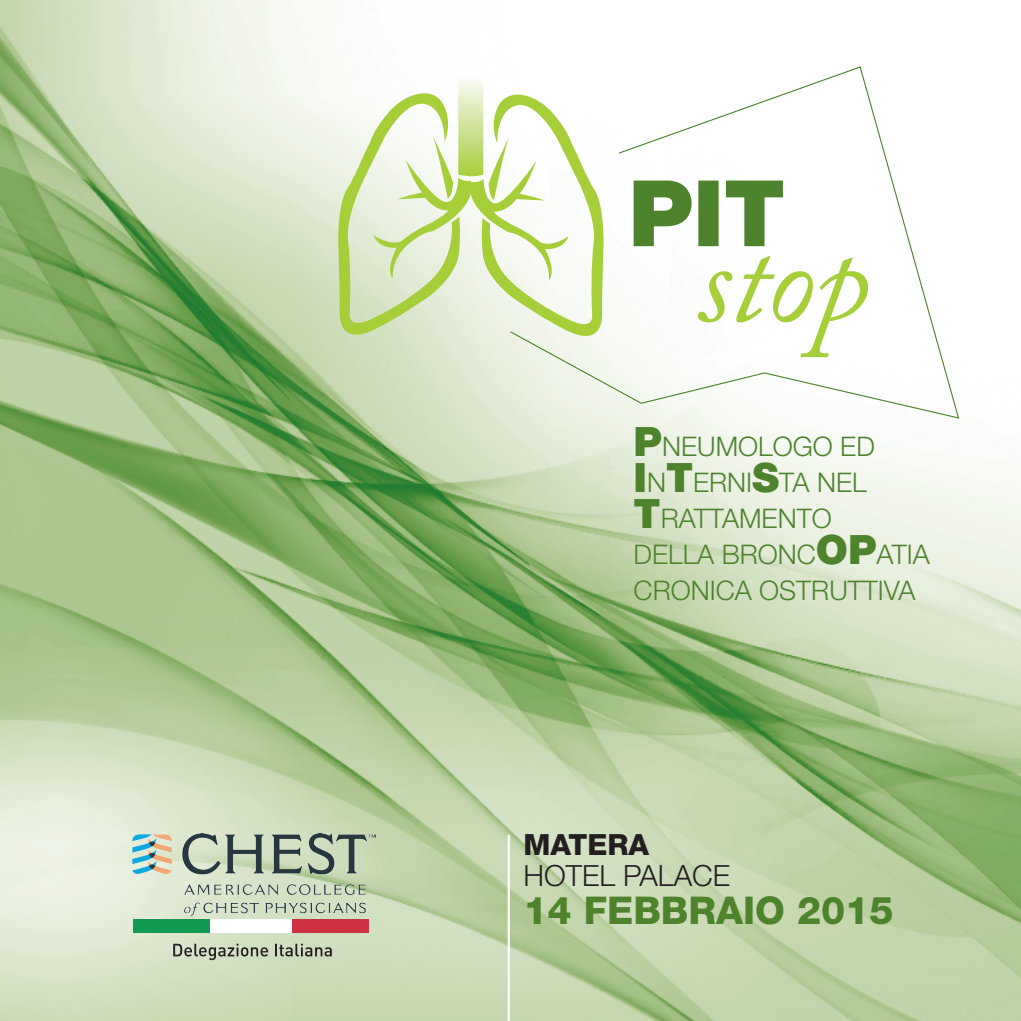
<style>
.page{position:relative;width:1021px;height:1021px;background:#fff}
.page>*{position:absolute;margin:0;border:0;box-sizing:border-box;transform-origin:0 0}
.t1{font:800 38.25px "Helvetica Neue LT Std";color:#4d832d}
.t2{font:300 29.25px "Helvetica Neue LT Std";color:#231f20}
.t3{font:800 29.25px "Helvetica Neue LT Std";color:#231f20}
.t4{font:300 27px/36px "Helvetica Neue LT Std";color:#4d832d}
.s1{font-weight:900;font-size:40.5px}
</style>
<div class="page">
<img style="left:0;top:0;width:1020px;height:1020px">
<svg style="left:173px;top:943px;width:159px;height:17px;background:#a6af99"></svg>
<img style="left:127px;top:833px;width:248px;height:82px">
<div style="left:133px;top:919px;width:77px;height:13px;background:#139953"></div>
<div style="left:210px;top:919px;width:82px;height:13px;background:#fff"></div>
<div style="left:292px;top:919px;width:77px;height:13px;background:#ce3142"></div>
<svg style="left:509px;top:66px;width:451px;height:353px"></svg>
<hr style="left:507px;top:834px;width:3px;height:186px;background:#fff">
<svg style="left:338px;top:75px;width:266px;height:267px"></svg>
<p class="t4" style="left:633px;top:428px;width:297px"><span class="s1">P</span>NEUMOLOGO ED<br><span class="s1">I</span>N<span class="s1">T</span>ERNI<span class="s1">S</span>TA NEL<br><span class="s1">T</span>RATTAMENTO<br>DELLA BRONC<span class="s1">OP</span>ATIA<br>CRONICA OSTRUTTIVA</p>
<p class="t3" style="left:523px;top:826px;width:127px">MATERA</p>
<p class="t2" style="left:523px;top:857px;width:208px">HOTEL PALACE</p>
<h1 class="t1" style="left:523px;top:888px;width:371px">14 FEBBRAIO 2015</h1>
</div>
